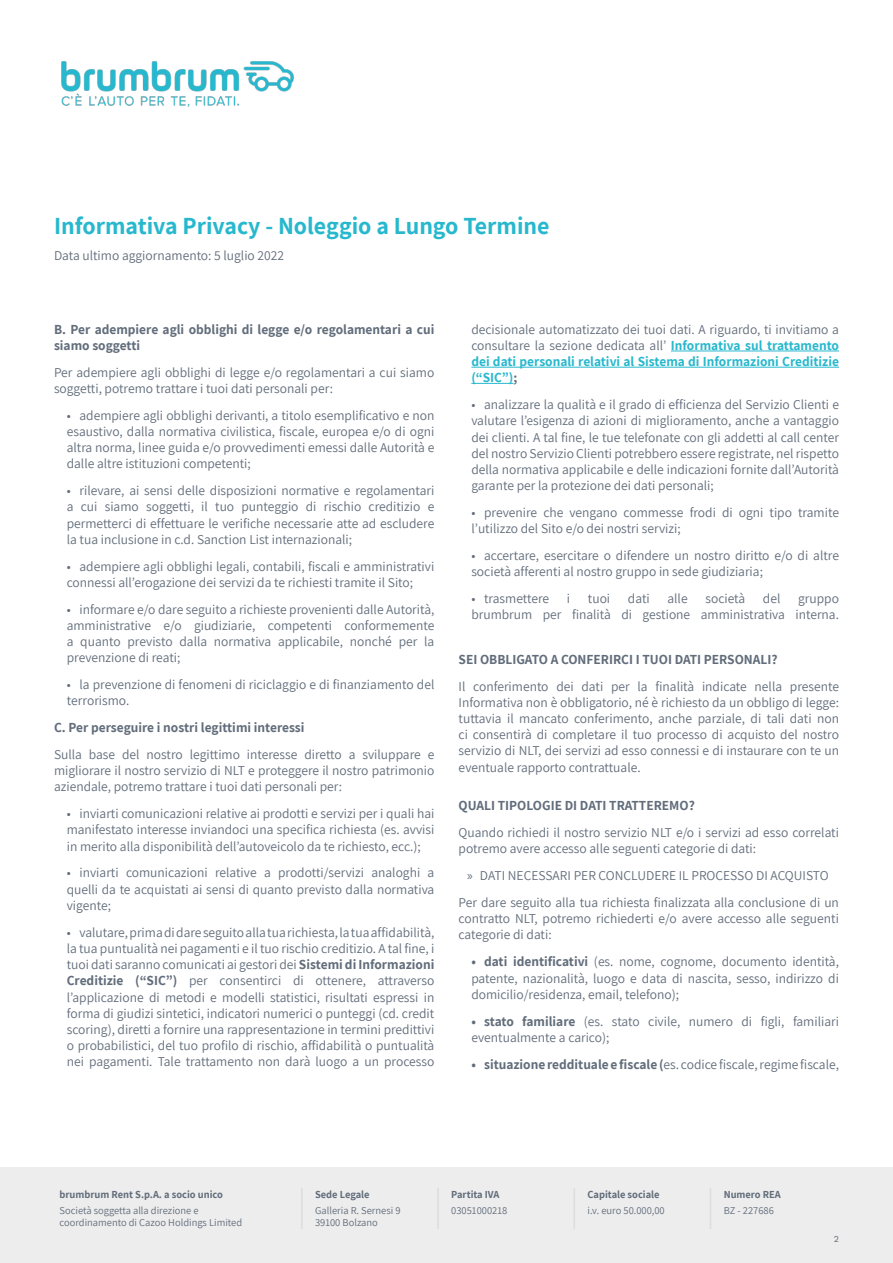
<style>
.page{position:relative;width:893px;height:1263px;background:#fff}
.page>*{position:absolute;margin:0;border:0;box-sizing:border-box;transform-origin:0 0}
.t1{font:700 24px "Assistant";color:#28b8ce}
.t2{font:13.5px/16.2px "Assistant";color:#626d7b;text-align:justify}
.t3{font:700 13.5px/16.2px "Assistant";color:#626d7b}
.t4{font:10.5px/12.6px "Assistant";color:#626d7b}
.t5{font:700 10.5px "Assistant";color:#626d7b}
.t6{font:9px "Work Sans";color:#626d7b}
.s1{font-weight:700}
.s2{font-weight:700;color:#28b8ce}
.s3{font-family:"Myriad Pro"}
</style>
<div class="page">
<div style="left:0;top:1167px;width:893px;height:96px;background:#ededed"></div>
<hr style="left:437px;top:1188px;width:2px;height:41px;background:#ddd">
<hr style="left:573px;top:1188px;width:2px;height:41px;background:#ddd">
<hr style="left:710px;top:1188px;width:1px;height:41px;background:#ddd">
<hr style="left:301px;top:1188px;width:2px;height:41px;background:#ddd">
<img style="left:61px;top:61px;width:233px;height:46px">
<hr style="left:671px;top:351px;width:168px;height:1px;background:#28b8ce">
<hr style="left:471px;top:367px;width:368px;height:1px;background:#28b8ce">
<hr style="left:471px;top:383px;width:42px;height:1px;background:#28b8ce">
<h1 class="t1" style="left:54px;top:210px;width:497px">Informativa Privacy - Noleggio a Lungo Termine</h1>
<p class="t2" style="left:54px;top:247px;width:232px">Data ultimo aggiornamento: 5 luglio 2022</p>
<p class="t3" style="left:54px;top:321px;width:382px">B. Per adempiere agli obblighi di legge e/o regolamentari a cui siamo soggetti</p>
<p class="t2" style="left:54px;top:364px;width:382px">Per adempiere agli obblighi di legge e/o regolamentari a cui siamo soggetti, potremo trattare i tuoi dati personali per:</p>
<p class="t2" style="left:67px;top:407px;width:369px">• adempiere agli obblighi derivanti, a titolo esemplificativo e non esaustivo, dalla normativa civilistica, fiscale, europea e/o di ogni altra norma, linee guida e/o provvedimenti emessi dalle Autorità e dalle altre istituzioni competenti;</p>
<p class="t2" style="left:67px;top:482px;width:369px">• rilevare, ai sensi delle disposizioni normative e regolamentari a cui siamo soggetti, il tuo punteggio di rischio creditizio e permetterci di effettuare le verifiche necessarie atte ad escludere la tua inclusione in c.d. Sanction List internazionali;</p>
<p class="t2" style="left:67px;top:557px;width:369px">• adempiere agli obblighi legali, contabili, fiscali e amministrativi connessi all’erogazione dei servizi da te richiesti tramite il Sito;</p>
<p class="t2" style="left:67px;top:600px;width:369px">• informare e/o dare seguito a richieste provenienti dalle Autorità, amministrative e/o giudiziarie, competenti conformemente a quanto previsto dalla normativa applicabile, nonché per la prevenzione di reati;</p>
<p class="t2" style="left:67px;top:676px;width:369px">• la prevenzione di fenomeni di riciclaggio e di finanziamento del terrorismo.</p>
<p class="t3" style="left:54px;top:719px;width:252px">C. Per perseguire i nostri legittimi interessi</p>
<p class="t2" style="left:54px;top:746px;width:382px">Sulla base del nostro legittimo interesse diretto a sviluppare e migliorare il nostro servizio di NLT e proteggere il nostro patrimonio aziendale, potremo trattare i tuoi dati personali per:</p>
<p class="t2" style="left:67px;top:805px;width:369px">• inviarti comunicazioni relative ai prodotti e servizi per i quali hai manifestato interesse inviandoci una specifica richiesta (es. avvisi in merito alla disponibilità dell’autoveicolo da te richiesto, ecc.);</p>
<p class="t2" style="left:67px;top:864px;width:369px">• inviarti comunicazioni relative a prodotti/servizi analoghi a quelli da te acquistati ai sensi di quanto previsto dalla normativa vigente;</p>
<p class="t2" style="left:67px;top:923px;width:369px">• valutare, prima di dare seguito alla tua richiesta, la tua affidabilità, la tua puntualità nei pagamenti e il tuo rischio creditizio. A tal fine, i tuoi dati saranno comunicati ai gestori dei <span class="s1">Sistemi di Informazioni Creditizie (“SIC”)</span> per consentirci di ottenere, attraverso l’applicazione di metodi e modelli statistici, risultati espressi in forma di giudizi sintetici, indicatori numerici o punteggi (cd. credit scoring), diretti a fornire una rappresentazione in termini predittivi o probabilistici, del tuo profilo di rischio, affidabilità o puntualità nei pagamenti. Tale trattamento non darà luogo a un processo</p>
<p class="t2" style="left:471px;top:320px;width:369px">decisionale automatizzato dei tuoi dati. A riguardo, ti invitiamo a consultare la sezione dedicata all’ <span class="s2">Informativa sul trattamento dei dati personali relativi al Sistema di Informazioni Creditizie (“SIC”)</span><span class="s1">;</span></p>
<p class="t2" style="left:471px;top:396px;width:369px">• analizzare la qualità e il grado di efficienza del Servizio Clienti e valutare l’esigenza di azioni di miglioramento, anche a vantaggio dei clienti. A tal fine, le tue telefonate con gli addetti al call center del nostro Servizio Clienti potrebbero essere registrate, nel rispetto della normativa applicabile e delle indicazioni fornite dall’Autorità garante per la protezione dei dati personali;</p>
<p class="t2" style="left:471px;top:504px;width:369px">• prevenire che vengano commesse frodi di ogni tipo tramite l’utilizzo del Sito e/o dei nostri servizi;</p>
<p class="t2" style="left:471px;top:547px;width:369px">• accertare, esercitare o difendere un nostro diritto e/o di altre società afferenti al nostro gruppo in sede giudiziaria;</p>
<p class="t2" style="left:471px;top:590px;width:79px">• trasmettere</p>
<p class="t2" style="left:567px;top:590px;width:5px">i</p>
<p class="t2" style="left:588px;top:590px;width:24px">tuoi</p>
<p class="t2" style="left:628px;top:590px;width:23px">dati</p>
<p class="t2" style="left:667px;top:590px;width:22px">alle</p>
<p class="t2" style="left:705px;top:590px;width:41px">società</p>
<p class="t2" style="left:763px;top:590px;width:19px">del</p>
<p class="t2" style="left:471px;top:590px;width:369px;text-align:right">gruppo<br>brumbrum per finalità di gestione amministrativa interna.</p>
<p class="t3" style="left:459px;top:651px;width:320px">SEI OBBLIGATO A CONFERIRCI I TUOI DATI PERSONALI?</p>
<p class="t2" style="left:459px;top:677px;width:382px">Il conferimento dei dati per la finalità indicate nella presente Informativa non è obbligatorio, né è richiesto da un obbligo di legge: tuttavia il mancato conferimento, anche parziale, di tali dati non ci consentirà di completare il tuo processo di acquisto del nostro servizio di NLT, dei servizi ad esso connessi e di instaurare con te un eventuale rapporto contrattuale.</p>
<p class="t3" style="left:459px;top:797px;width:238px">QUALI TIPOLOGIE DI DATI TRATTEREMO?</p>
<p class="t2" style="left:459px;top:824px;width:382px">Quando richiedi il nostro servizio NLT e/o i servizi ad esso correlati potremo avere accesso alle seguenti categorie di dati:</p>
<p class="t2" style="left:459px;top:862px;width:382px;line-height:26.8px;text-align:center"><span class="s3">»</span> DATI NECESSARI PER CONCLUDERE IL PROCESSO DI ACQUISTO<br>Per dare seguito alla tua richiesta finalizzata alla conclusione di un</p>
<p class="t2" style="left:459px;top:910px;width:382px">contratto NLT, potremo richiederti e/o avere accesso alle seguenti categorie di dati:</p>
<p class="t2" style="left:471px;top:953px;width:369px"><span class="s1">• dati identificativi</span> (es. nome, cognome, documento identità, patente, nazionalità, luogo e data di nascita, sesso, indirizzo di domicilio/residenza, email, telefono);</p>
<p class="t2" style="left:471px;top:1012px;width:369px"><span class="s1">• stato familiare</span> (es. stato civile, numero di figli, familiari eventualmente a carico);</p>
<p class="t2" style="left:471px;top:1055px;width:369px"><span class="s1">• situazione reddituale e fiscale (</span>es. codice fiscale, regime fiscale,</p>
<p class="t5" style="left:60px;top:1188px;width:165px">brumbrum Rent S.p.A. a socio unico</p>
<p class="t4" style="left:60px;top:1203px;width:184px">Società soggetta alla direzione e coordinamento di Cazoo Holdings Limited</p>
<p class="t5" style="left:315px;top:1188px;width:56px">Sede Legale</p>
<p class="t4" style="left:315px;top:1204px;width:87px;line-height:12px">Galleria R. Sernesi 9<br>39100 Bolzano</p>
<p class="t5" style="left:451px;top:1188px;width:50px">Partita IVA</p>
<p class="t4" style="left:451px;top:1203px;width:57px">03051000218</p>
<p class="t5" style="left:587px;top:1188px;width:74px">Capitale sociale</p>
<p class="t4" style="left:587px;top:1203px;width:79px">i.v. euro 50.000,00</p>
<p class="t5" style="left:724px;top:1188px;width:59px">Numero REA</p>
<p class="t4" style="left:724px;top:1203px;width:52px">BZ - 227686</p>
<p class="t6" style="left:834px;top:1233px;width:7px">2</p>
</div>
